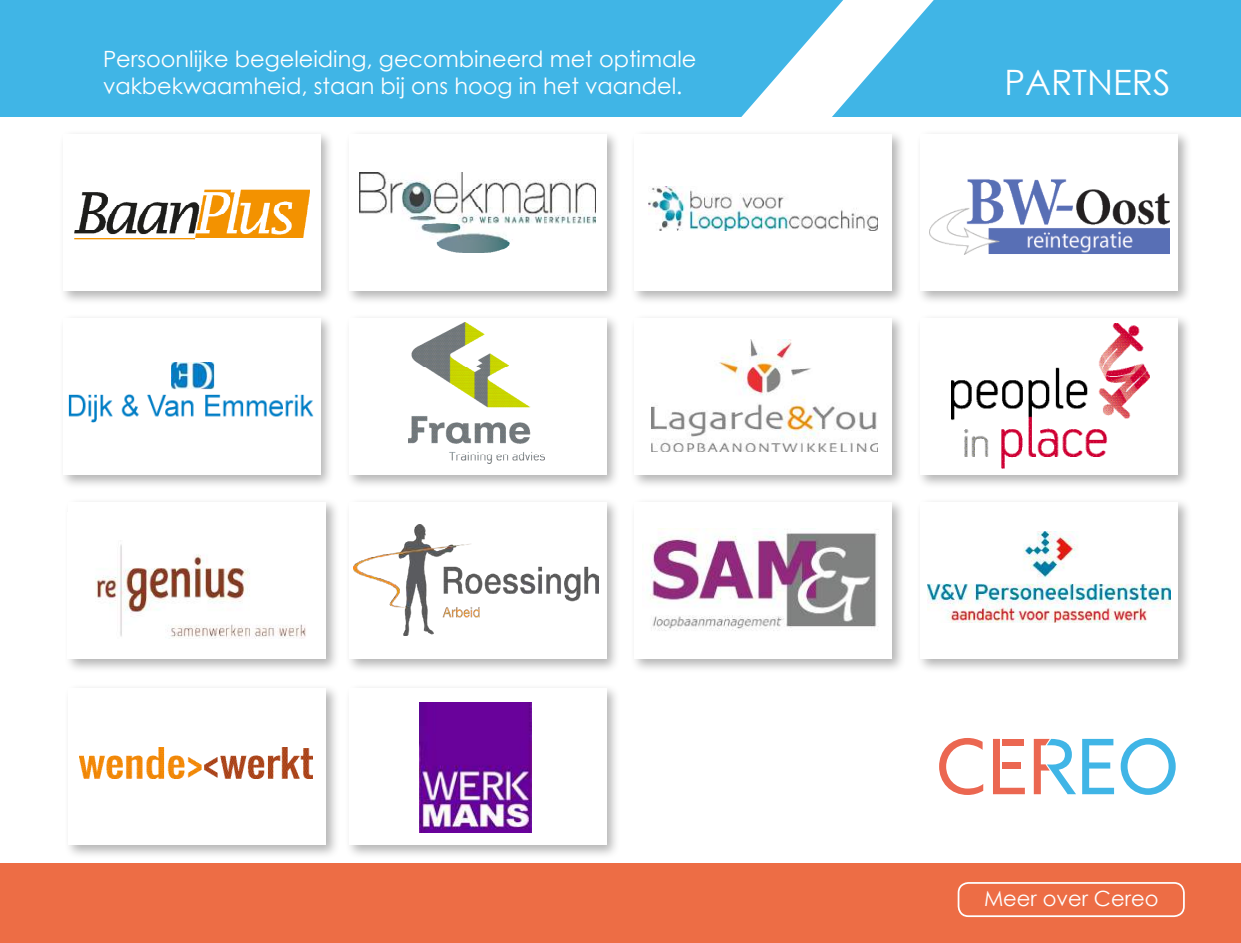
<style>
.page{position:relative;width:1241px;height:943px;background:#fff}
.page>*{position:absolute;margin:0;border:0;box-sizing:border-box;transform-origin:0 0}
.t1{font:35px "Century Gothic";color:#fff}
.t2{font:22.4px/26.9px "Century Gothic";color:#fff}
.t3{font:21px "Century Gothic";color:#fff}
</style>
<div class="page">
<div style="left:0;top:863px;width:1240px;height:80px;background:#ed6d45"></div>
<div style="left:0;top:0;width:1240px;height:117px;background:#40b5e6"></div>
<svg style="left:741px;top:0;width:193px;height:117px"></svg>
<div style="left:957px;top:882px;width:227px;height:35px;border:2px solid #fff;border-radius:10px"></div>
<div style="left:58px;top:129px;width:277px;height:176px;background:#000;opacity:.3"></div>
<div style="left:63px;top:134px;width:257px;height:157px;background:#fff"></div>
<img style="left:74px;top:190px;width:236px;height:49px">
<div style="left:344px;top:129px;width:276px;height:176px;background:#000;opacity:.3"></div>
<div style="left:349px;top:134px;width:257px;height:157px;background:#fff"></div>
<div style="left:630px;top:129px;width:276px;height:176px;background:#000;opacity:.3"></div>
<div style="left:634px;top:134px;width:257px;height:157px;background:#fff"></div>
<img style="left:649px;top:187px;width:228px;height:43px">
<div style="left:915px;top:129px;width:277px;height:176px;background:#000;opacity:.3"></div>
<div style="left:920px;top:134px;width:257px;height:157px;background:#fff"></div>
<img style="left:929px;top:179px;width:240px;height:76px">
<svg style="left:1082px;top:739px;width:31px;height:55px"></svg>
<svg style="left:1120px;top:738px;width:55px;height:56px"></svg>
<svg style="left:939px;top:738px;width:44px;height:57px"></svg>
<svg style="left:1033px;top:739px;width:42px;height:55px"></svg>
<svg style="left:993px;top:739px;width:31px;height:55px"></svg>
<div style="left:1002px;top:762px;width:18px;height:6px;background:#eb6751"></div>
<div style="left:58px;top:313px;width:277px;height:176px;background:#000;opacity:.3"></div>
<div style="left:63px;top:318px;width:257px;height:157px;background:#fff"></div>
<div style="left:344px;top:313px;width:276px;height:176px;background:#000;opacity:.3"></div>
<div style="left:349px;top:318px;width:257px;height:157px;background:#fff"></div>
<img style="left:408px;top:323px;width:136px;height:140px">
<div style="left:630px;top:313px;width:276px;height:176px;background:#000;opacity:.3"></div>
<div style="left:634px;top:318px;width:257px;height:157px;background:#fff"></div>
<img style="left:651px;top:339px;width:226px;height:112px">
<div style="left:63px;top:497px;width:277px;height:176px;background:#000;opacity:.3"></div>
<div style="left:68px;top:501px;width:257px;height:157px;background:#fff"></div>
<div style="left:344px;top:497px;width:276px;height:176px;background:#000;opacity:.3"></div>
<div style="left:349px;top:501px;width:257px;height:157px;background:#fff"></div>
<img style="left:354px;top:525px;width:244px;height:110px">
<div style="left:630px;top:497px;width:276px;height:176px;background:#000;opacity:.3"></div>
<div style="left:634px;top:501px;width:257px;height:157px;background:#fff"></div>
<img style="left:648px;top:529px;width:231px;height:102px">
<div style="left:915px;top:497px;width:277px;height:176px;background:#000;opacity:.3"></div>
<div style="left:920px;top:501px;width:257px;height:157px;background:#fff"></div>
<img style="left:927px;top:531px;width:243px;height:91px">
<div style="left:63px;top:683px;width:277px;height:176px;background:#000;opacity:.3"></div>
<div style="left:68px;top:688px;width:257px;height:156px;background:#fff"></div>
<img style="left:80px;top:747px;width:232px;height:31px">
<img style="left:359px;top:172px;width:236px;height:80px">
<img style="left:172px;top:363px;width:42px;height:27px">
<img style="left:68px;top:394px;width:246px;height:28px">
<div style="left:915px;top:313px;width:277px;height:176px;background:#000;opacity:.3"></div>
<div style="left:920px;top:318px;width:257px;height:157px;background:#fff"></div>
<img style="left:951px;top:324px;width:198px;height:144px">
<img style="left:95px;top:544px;width:211px;height:95px">
<div style="left:344px;top:683px;width:276px;height:176px;background:#000;opacity:.3"></div>
<div style="left:349px;top:688px;width:257px;height:156px;background:#fff"></div>
<img style="left:419px;top:702px;width:112px;height:130px">
<p class="t2" style="left:103px;top:45px;width:595px">Persoonlijke begeleiding, gecombineerd met optimale vakbekwaamheid, staan bij ons hoog in het vaandel.</p>
<h1 class="t1" style="left:1004px;top:57px;width:168px">PARTNERS</h1>
<p class="t3" style="left:983px;top:883px;width:176px">Meer over Cereo</p>
</div>
